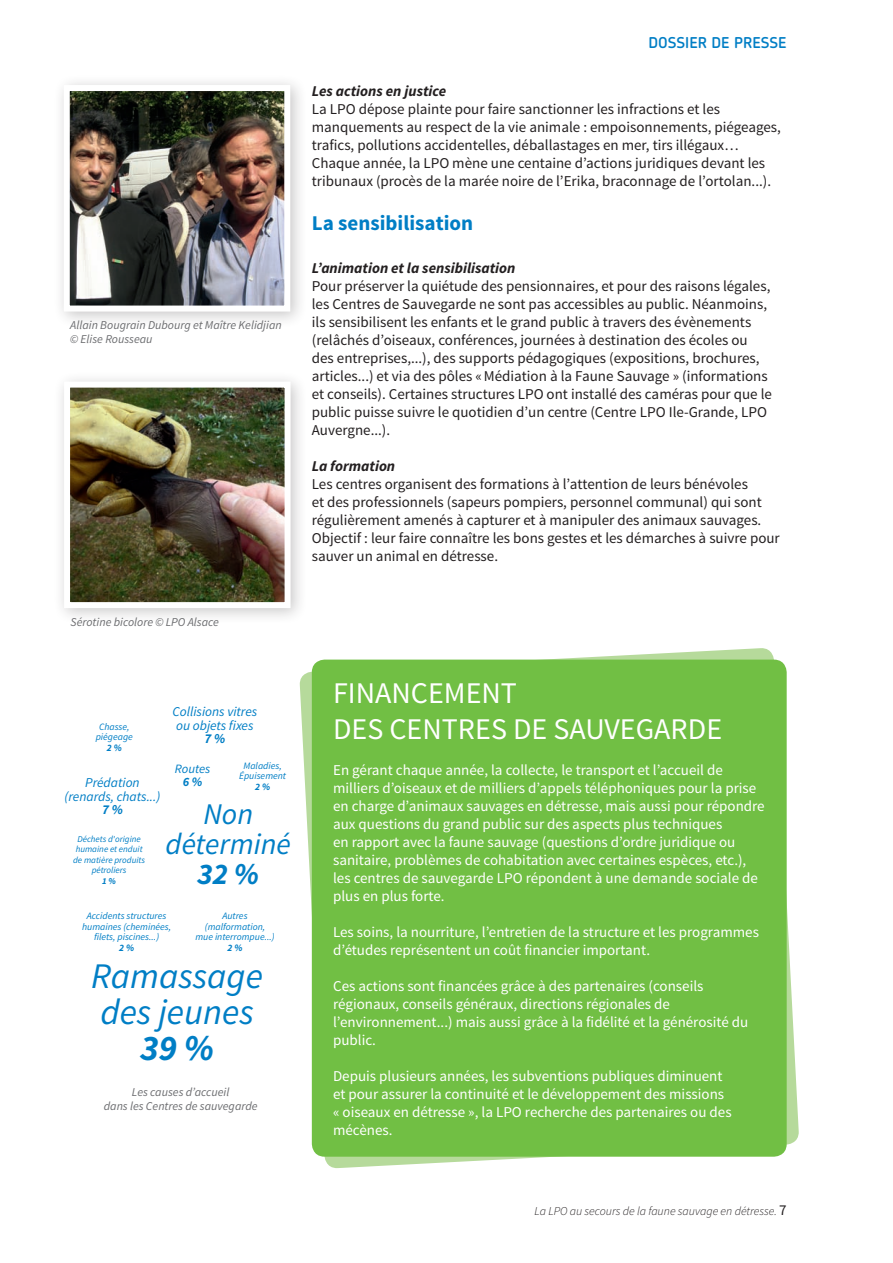
<style>
.page{position:relative;width:893px;height:1263px;background:#fff}
.page>*{position:absolute;margin:0;border:0;box-sizing:border-box;transform-origin:0 0}
.t1{font:italic 36px/36px "Source Sans Pro";color:#007ec5}
.t2{font:italic 700 36px "Source Sans Pro";color:#007ec5}
.t3{font:30px/36px "Source Sans Pro";color:#fff}
.t4{font:italic 30px/30px "Source Sans Pro";color:#007ec5;text-align:center}
.t5{font:italic 700 30px "Source Sans Pro";color:#007ec5}
.t6{font:700 21px "Source Sans Pro";color:#007ec5}
.t7{font:15px/18px "Source Sans Pro";color:#231f20}
.t8{font:15px/18px "Source Sans Pro";color:#fff}
.t9{font:italic 700 15px "Source Sans Pro";color:#231f20}
.t10{font:600 15px "Chevin";color:#007ec5}
.t11{font:italic 13.5px/13.5px "Source Sans Pro";color:#007ec5}
.t12{font:italic 700 13.5px "Source Sans Pro";color:#007ec5}
.t13{font:italic 12.75px "Source Sans Pro";color:#007ec5}
.t14{font:italic 700 12.75px "Source Sans Pro";color:#007ec5}
.t15{font:italic 12px/14.4px "Source Sans Pro";color:#6c6d70}
.t16{font:italic 300 12px "Source Sans Pro";color:#231f20}
.t17{font:italic 9.75px/10.5px "Source Sans Pro";color:#007ec5;text-align:center}
.t18{font:italic 700 9.75px "Source Sans Pro";color:#007ec5}
.t19{font:italic 9px/10.5px "Source Sans Pro";color:#007ec5;text-align:center}
.t20{font:italic 700 9px "Source Sans Pro";color:#007ec5}
.s1{font-weight:400;font-style:normal;font-size:15px}
</style>
<div class="page">
<svg style="left:299px;top:648px;width:500px;height:521px"></svg>
<div style="left:312px;top:660px;width:475px;height:497px;background:#71bf44;border-radius:13px"></div>
<div style="left:52px;top:73px;width:255px;height:255px;background:#231f20;opacity:.25"></div>
<img style="left:71px;top:92px;width:212px;height:213px">
<div style="left:64px;top:85px;width:226px;height:227px;border:6px solid #fff"></div>
<div style="left:52px;top:370px;width:255px;height:255px;background:#231f20;opacity:.25"></div>
<img style="left:71px;top:389px;width:213px;height:212px">
<div style="left:64px;top:382px;width:227px;height:226px;border:6px solid #fff"></div>
<p class="t15" style="left:70px;top:318px;width:213px">Allain Bougrain Dubourg et Maître Kelidjian © Elise Rousseau</p>
<p class="t15" style="left:71px;top:614px;width:150px">Sérotine bicolore © LPO Alsace</p>
<p class="t10" style="left:648px;top:33px;width:140px">DOSSIER DE PRESSE</p>
<p class="t9" style="left:312px;top:82px;width:136px">Les actions en justice</p>
<p class="t7" style="left:312px;top:101px;width:471px">La LPO dépose plainte pour faire sanctionner les infractions et les manquements au respect de la vie animale : empoisonnements, piégeages, trafics, pollutions accidentelles, déballastages en mer, tirs illégaux… Chaque année, la LPO mène une centaine d’actions juridiques devant les tribunaux (procès de la marée noire de l’Erika, braconnage de l’ortolan...).</p>
<h3 class="t6" style="left:312px;top:209px;width:163px">La sensibilisation</h3>
<p class="t9" style="left:312px;top:258px;width:205px">L’animation et la sensibilisation</p>
<p class="t7" style="left:312px;top:277px;width:462px">Pour préserver la quiétude des pensionnaires, et pour des raisons légales, les Centres de Sauvegarde ne sont pas accessibles au public. Néanmoins, ils sensibilisent les enfants et le grand public à travers des évènements (relâchés d’oiseaux, conférences, journées à destination des écoles ou des entreprises,...), des supports pédagogiques (expositions, brochures, articles...) et via des pôles «Médiation à la Faune Sauvage » (informations et conseils). Certaines structures LPO ont installé des caméras pour que le public puisse suivre le quotidien d’un centre (Centre LPO Ile-Grande, LPO Auvergne...).</p>
<p class="t9" style="left:312px;top:456px;width:85px">La formation</p>
<p class="t7" style="left:312px;top:475px;width:469px">Les centres organisent des formations à l’attention de leurs bénévoles<br>et des professionnels (sapeurs pompiers, personnel communal) qui sont régulièrement amenés à capturer et à manipuler des animaux sauvages.<br>Objectif : leur faire connaître les bons gestes et les démarches à suivre pour sauver un animal en détresse.</p>
<p class="t17" style="left:96px;top:721px;width:39px">Chasse, piégeage</p>
<p class="t18" style="left:107px;top:741px;width:17px">2 %</p>
<p class="t11" style="left:172px;top:705px;width:86px">Collisions vitres ou objets fixes</p>
<p class="t12" style="left:204px;top:730px;width:22px">7 %</p>
<p class="t17" style="left:239px;top:760px;width:49px">Maladies, épuisement</p>
<p class="t13" style="left:175px;top:761px;width:37px">Routes</p>
<p class="t14" style="left:183px;top:773px;width:21px">6 %</p>
<p class="t11" style="left:85px;top:776px;width:56px">Prédation</p>
<p class="t18" style="left:255px;top:780px;width:17px">2 %</p>
<p class="t11" style="left:65px;top:789px;width:97px">(renards, chats...)</p>
<p class="t12" style="left:102px;top:801px;width:22px">7 %</p>
<h2 class="t4" style="left:166px;top:798px;width:127px">Non déterminé</h2>
<h2 class="t5" style="left:198px;top:854px;width:63px">32 %</h2>
<p class="t19" style="left:73px;top:834px;width:74px">Déchets d'origine humaine et enduit de matière produits pétroliers</p>
<p class="t20" style="left:102px;top:875px;width:15px">1 %</p>
<p class="t17" style="left:82px;top:911px;width:91px">Accidents structures humaines (cheminées, filets, piscines...)</p>
<p class="t18" style="left:119px;top:941px;width:17px">2 %</p>
<p class="t17" style="left:195px;top:911px;width:81px">Autres (malformation, mue interrompue...)</p>
<p class="t18" style="left:228px;top:941px;width:17px">2 %</p>
<h1 class="t1" style="left:91px;top:958px;width:173px">Ramassage des jeunes</h1>
<h1 class="t2" style="left:140px;top:1025px;width:75px">39 %</h1>
<p class="t15" style="left:104px;top:1084px;width:155px;text-align:center">Les causes d’accueil<br>dans les Centres de sauvegarde</p>
<h2 class="t3" style="left:333px;top:676px;width:391px">FINANCEMENT<br>DES CENTRES DE SAUVEGARDE</h2>
<p class="t8" style="left:333px;top:762px;width:433px">En gérant chaque année, la collecte, le transport et l’accueil de milliers d’oiseaux et de milliers d’appels téléphoniques pour la prise en charge d’animaux sauvages en détresse, mais aussi pour répondre aux questions du grand public sur des aspects plus techniques<br>en rapport avec la faune sauvage (questions d’ordre juridique ou sanitaire, problèmes de cohabitation avec certaines espèces, etc.), les centres de sauvegarde LPO répondent à une demande sociale de plus en plus forte.</p>
<p class="t8" style="left:333px;top:924px;width:427px">Les soins, la nourriture, l’entretien de la structure et les programmes d’études représentent un coût financier important.</p>
<p class="t8" style="left:333px;top:978px;width:417px">Ces actions sont financées grâce à des partenaires (conseils régionaux, conseils généraux, directions régionales de l’environnement...) mais aussi grâce à la fidélité et la générosité du public.</p>
<p class="t8" style="left:333px;top:1068px;width:400px">Depuis plusieurs années, les subventions publiques diminuent et pour assurer la continuité et le développement des missions « oiseaux en détresse », la LPO recherche des partenaires ou des mécènes.</p>
<p class="t16" style="left:535px;top:1204px;width:253px">La LPO au secours de la faune sauvage en détresse. <span class="s1">7</span></p>
</div>
